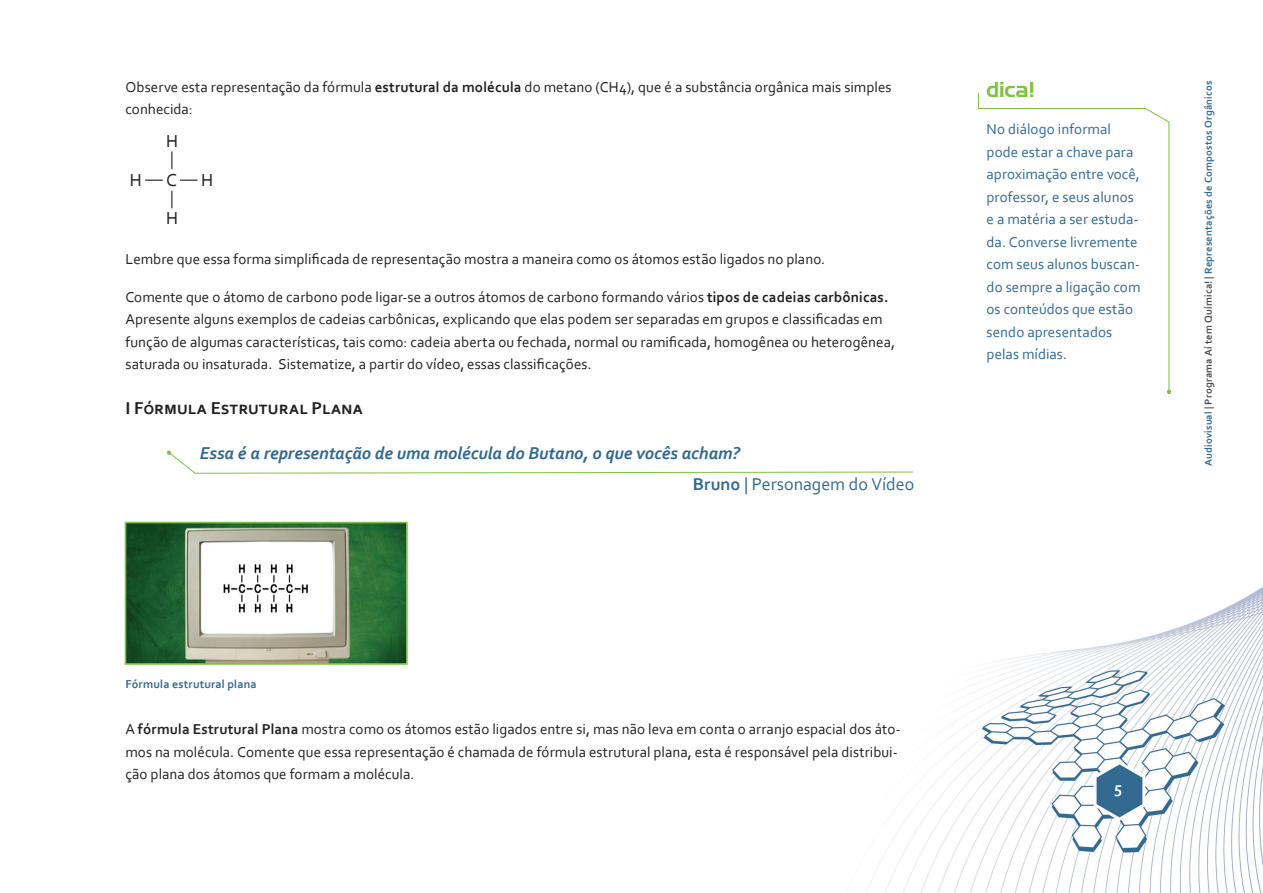
<style>
.page{position:relative;width:1263px;height:893px;background:#fff}
.page>*{position:absolute;margin:0;border:0;box-sizing:border-box;transform-origin:0 0}
.t1{font:21px "Handel Gothic BT";color:#7ec243}
.t2{font:18.15px/38px "Corbel";color:#231f20}
.t3{font:italic 700 18px/31px "Corbel";letter-spacing:-.005em;color:#316991}
.t4{font:700 18px "Corbel";letter-spacing:.02em;color:#231f20}
.t5{font:700 16.5px "Corbel";color:#fff}
.t6{font:15px/22.5px "Corbel";letter-spacing:.005em;color:#231f20}
.t7{font:15px/22.5px "Corbel";letter-spacing:.005em;color:#316991}
.t8{font:700 12px "Corbel";letter-spacing:.015em;color:#316991}
.t9{font:700 10.5px "Corbel";letter-spacing:.02em;color:#316991}
.s1{font-weight:700}
.s2{font-style:normal}
.s3{font-weight:400;font-style:normal}
.s4{color:#4b4c4d}
</style>
<div class="page">
<img style="left:866px;top:391px;width:397px;height:502px">
<svg style="left:167px;top:451px;width:746px;height:23px"></svg>
<svg style="left:978px;top:92px;width:192px;height:301px"></svg>
<svg style="left:1167px;top:390px;width:4px;height:4px"></svg>
<img style="left:128px;top:525px;width:277px;height:137px">
<div style="left:125px;top:522px;width:283px;height:143px;border:2px solid #7ec243"></div>
<svg style="left:171px;top:151px;width:1px;height:18px"></svg>
<svg style="left:145px;top:180px;width:18px;height:1px"></svg>
<svg style="left:171px;top:191px;width:1px;height:17px"></svg>
<svg style="left:180px;top:179px;width:18px;height:2px"></svg>
<p class="t6" style="left:125px;top:75px;width:768px">Observe esta representação da fórmula <span class="s1">estrutural da molécula</span> do metano (CH4), que é a substância orgânica mais simples conhecida:</p>
<p class="t2" style="left:166px;top:122px;width:14px">H</p>
<p class="t2" style="left:130px;top:161px;width:14px">H</p>
<p class="t2" style="left:166px;top:161px;width:14px">C<br>H</p>
<p class="t6" style="left:125px;top:248px;width:701px">Lembre que essa forma simplificada de representação mostra a maneira como os átomos estão ligados no plano.</p>
<p class="t6" style="left:125px;top:285px;width:771px">Comente que o átomo de carbono pode ligar-se a outros átomos de carbono formando vários <span class="s1">tipos de cadeias carbônicas.<br></span>Apresente alguns exemplos de cadeias carbônicas, explicando que elas podem ser separadas em grupos e classificadas em função de algumas características, tais como: cadeia aberta ou fechada, normal ou ramificada, homogênea ou heterogênea, saturada ou insaturada. Sistematize, a partir do vídeo, essas classificações.</p>
<p class="t4" style="left:125px;top:397px;width:238px">I Fórmula Estrutural Plana</p>
<p class="t3" style="left:693px;top:438px;width:223px;text-indent:-493px">Essa é a representação de uma molécula do Butano, o que vocês acham?<br><span class="s2">Bruno</span> <span class="s3">| Personagem do Vídeo</span></p>
<h1 class="t1" style="left:986px;top:77px;width:50px">dica!</h1>
<p class="t7" style="left:986px;top:118px;width:155px">No diálogo informal pode estar a chave para aproximação entre você, professor, e seus alunos e a matéria a ser estuda&shy;da. Converse livremente com seus alunos buscan&shy;do sempre a ligação com os conteúdos que estão sendo apresentados pelas mídias.</p>
<p class="t9" style="left:1202px;top:466px;width:387px;rotate:-90deg">Audiovisual <span class="s4">| Programa Aí tem Química! |</span> Representações de Compostos Orgânicos</p>
<p class="t8" style="left:125px;top:677px;width:133px">Fórmula estrutural plana</p>
<p class="t6" style="left:125px;top:718px;width:777px">A <span class="s1">fórmula Estrutural Plana</span> mostra como os átomos estão ligados entre si, mas não leva em conta o arranjo espacial dos áto&shy;mos na molécula. Comente que essa representação é chamada de fórmula estrutural plana, esta é responsável pela distribui&shy;ção plana dos átomos que formam a molécula.</p>
<p class="t5" style="left:1114px;top:777px;width:10px">5</p>
</div>
